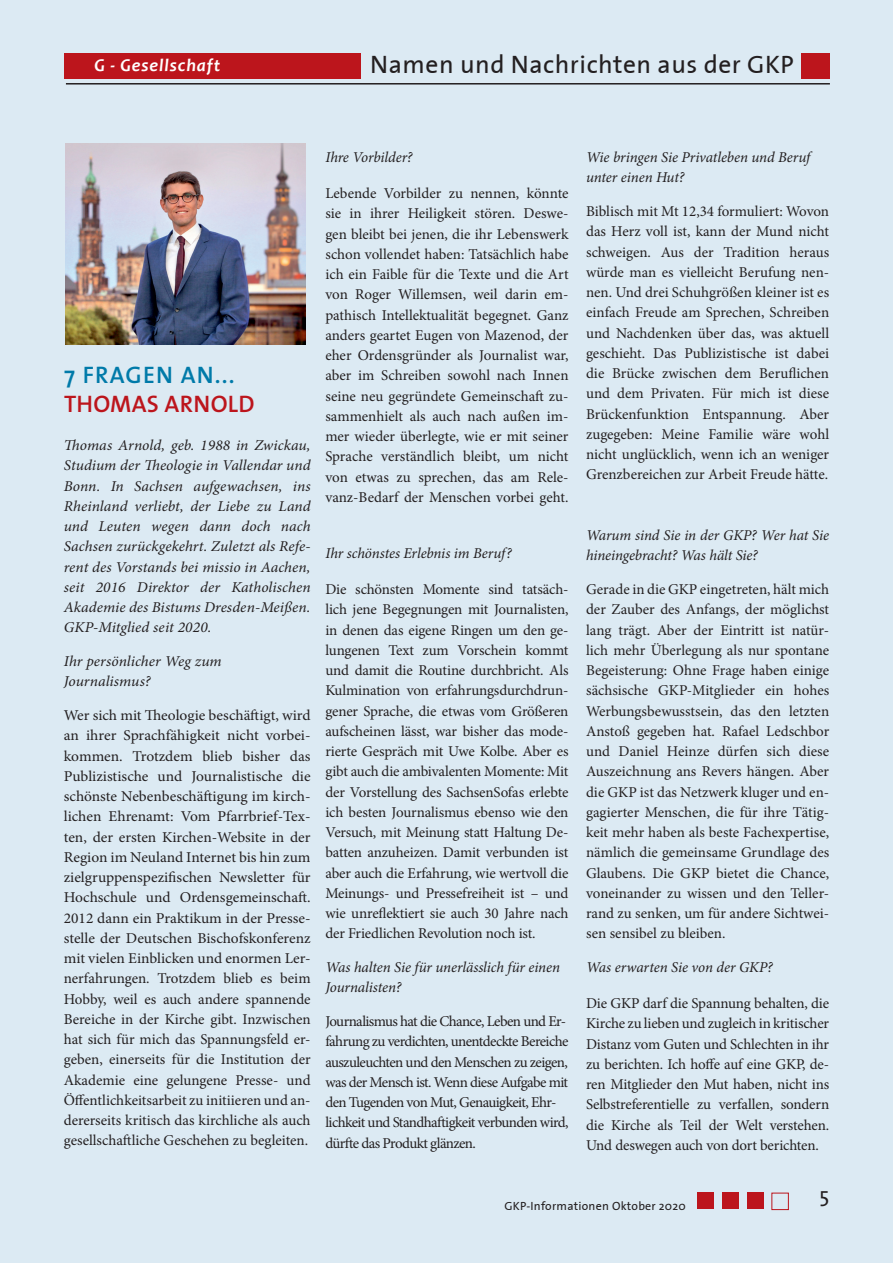
<style>
.page{position:relative;width:893px;height:1263px;background:#dceaf3}
.page>*{position:absolute;margin:0;border:0;box-sizing:border-box;transform-origin:0 0}
.t1{font:25.5px "The Sans Plain";letter-spacing:.02em;color:#231f20}
.t2{font:600 24px "The Sans";letter-spacing:.05em;color:#007aa9}
.t3{font:600 24px "The Sans";letter-spacing:.01em;color:#bc151c}
.t4{font:21px "The Sans Plain";color:#231f20}
.t5{font:italic 700 18px "Candara";letter-spacing:.05em;color:#fff}
.t6{font:15px/20.2px "Minion Pro";letter-spacing:-.015em;color:#231f20;text-align:justify}
.t7{font:italic 15px/20.2px "Minion Pro";letter-spacing:-.005em;color:#231f20}
.t8{font:15px/20.2px "Minion Pro";letter-spacing:-.04em;color:#231f20}
.t9{font:12px "The Sans Plain";letter-spacing:.02em;color:#231f20}
.s1{font-family:"The Sans"}
</style>
<div class="page">
<hr style="left:66px;top:83px;width:764px;height:2px;background:#231f20">
<div style="left:64px;top:53px;width:766px;height:26px;background:#bc151c"></div>
<div style="left:362px;top:46px;width:439px;height:35px;background:#dceaf3"></div>
<img style="left:65px;top:143px;width:240px;height:201px">
<div style="left:697px;top:1193px;width:17px;height:16px;background:#bc151c"></div>
<div style="left:747px;top:1193px;width:17px;height:16px;background:#bc151c"></div>
<div style="left:722px;top:1193px;width:17px;height:16px;background:#bc151c"></div>
<div style="left:771px;top:1193px;width:18px;height:17px;border:1px solid #bc151c"></div>
<h1 class="t1" style="left:375px;top:43px;width:425px">Namen und Nachrichten aus der GKP</h1>
<p class="t5" style="left:94px;top:53px;width:128px">G - Gesellschaft</p>
<h1 class="t1" style="left:370px;top:44px;width:425px">Namen und Nachrichten aus der GKP</h1>
<h2 class="t2" style="left:64px;top:355px;width:172px">7 FRAGEN AN...</h2>
<h2 class="t3" style="left:64px;top:384px;width:192px">THOMAS ARNOLD</h2>
<p class="t7" style="left:64px;top:435px;width:248px;text-align:justify">Thomas Arnold, geb. 1988 in Zwickau, Studium der Theologie in Vallendar und Bonn. In Sachsen aufgewachsen, ins Rheinland verliebt, der Liebe zu Land und Leuten wegen dann doch nach Sachsen zurückgekehrt. Zuletzt als Refe&shy;rent des Vorstands bei missio in Aachen, seit 2016 Direktor der Katholischen Akademie des Bistums Dresden-Meißen.<br>GKP-Mitglied seit 2020.</p>
<p class="t7" style="left:64px;top:651px;width:159px">Ihr persönlicher Weg zum<br>Journalismus?</p>
<p class="t6" style="left:64px;top:705px;width:248px">Wer sich mit Theologie beschäftigt, wird an ihrer Sprachfähigkeit nicht vorbei&shy;kommen. Trotzdem blieb bisher das Publizistische und Journalistische die schönste Nebenbeschäftigung im kirch&shy;lichen Ehrenamt: Vom Pfarrbrief-Tex&shy;ten, der ersten Kirchen-Website in der Region im Neuland Internet bis hin zum zielgruppenspezifischen Newsletter für Hochschule und Ordensgemeinschaft.<br>2012 dann ein Praktikum in der Presse&shy;stelle der Deutschen Bischofskonferenz mit vielen Einblicken und enormen Ler&shy;nerfahrungen. Trotzdem blieb es beim Hobby, weil es auch andere spannende Bereiche in der Kirche gibt. Inzwischen hat sich für mich das Spannungsfeld er&shy;geben, einerseits für die Institution der Akademie eine gelungene Presse- und Öffentlichkeitsarbeit zu initiieren und an&shy;dererseits kritisch das kirchliche als auch gesellschaftliche Geschehen zu begleiten.</p>
<p class="t7" style="left:325px;top:147px;width:89px">Ihre Vorbilder?</p>
<p class="t6" style="left:325px;top:183px;width:245px">Lebende Vorbilder zu nennen, könnte sie in ihrer Heiligkeit stören. Deswe&shy;gen bleibt bei jenen, die ihr Lebenswerk schon vollendet haben: Tatsächlich habe ich ein Faible für die Texte und die Art von Roger Willemsen, weil darin em&shy;pathisch Intellektualität begegnet. Ganz anders geartet Eugen von Mazenod, der eher Ordensgründer als Journalist war, aber im Schreiben sowohl nach Innen seine neu gegründete Gemeinschaft zu&shy;sammenhielt als auch nach außen im&shy;mer wieder überlegte, wie er mit seiner Sprache verständlich bleibt, um nicht von etwas zu sprechen, das am Rele&shy;vanz-Bedarf der Menschen vorbei geht.</p>
<p class="t7" style="left:586px;top:147px;width:226px">Wie bringen Sie Privatleben und Beruf unter einen Hut?</p>
<p class="t6" style="left:586px;top:201px;width:245px">Biblisch mit Mt 12,34 formuliert: Wovon das Herz voll ist, kann der Mund nicht schweigen. Aus der Tradition heraus würde man es vielleicht Berufung nen&shy;nen. Und drei Schuhgrößen kleiner ist es einfach Freude am Sprechen, Schreiben und Nachdenken über das, was aktuell geschieht. Das Publizistische ist dabei die Brücke zwischen dem Beruflichen und dem Privaten. Für mich ist diese Brückenfunktion Entspannung. Aber zugegeben: Meine Familie wäre wohl nicht unglücklich, wenn ich an weniger Grenzbereichen zur Arbeit Freude hätte.</p>
<p class="t7" style="left:586px;top:525px;width:245px">Warum sind Sie in der GKP? Wer hat Sie hineingebracht? Was hält Sie?</p>
<p class="t6" style="left:586px;top:579px;width:245px">Gerade in die GKP eingetreten, hält mich der Zauber des Anfangs, der möglichst lang trägt. Aber der Eintritt ist natür&shy;lich mehr Überlegung als nur spontane Begeisterung: Ohne Frage haben einige sächsische GKP-Mitglieder ein hohes Werbungsbewusstsein, das den letzten Anstoß gegeben hat. Rafael Ledschbor und Daniel Heinze dürfen sich diese Auszeichnung ans Revers hängen. Aber die GKP ist das Netzwerk kluger und en&shy;gagierter Menschen, die für ihre Tätig&shy;keit mehr haben als beste Fachexpertise, nämlich die gemeinsame Grundlage des Glaubens. Die GKP bietet die Chance, voneinander zu wissen und den Teller&shy;rand zu senken, um für andere Sichtwei&shy;sen sensibel zu bleiben.</p>
<p class="t7" style="left:586px;top:957px;width:188px">Was erwarten Sie von der GKP?</p>
<p class="t6" style="left:586px;top:993px;width:245px">Die GKP darf die Spannung behalten, die Kirche zu lieben und zugleich in kritischer Distanz vom Guten und Schlechten in ihr zu berichten. Ich hoffe auf eine GKP, de&shy;ren Mitglieder den Mut haben, nicht ins Selbstreferentielle zu verfallen, sondern die Kirche als Teil der Welt verstehen.<br>Und deswegen auch von dort berichten.</p>
<h3 class="t4" style="left:819px;top:1178px;width:11px">5</h3>
<p class="t7" style="left:325px;top:543px;width:188px">Ihr schönstes Erlebnis im Beruf?</p>
<p class="t6" style="left:325px;top:579px;width:245px">Die schönsten Momente sind tatsäch&shy;lich jene Begegnungen mit Journalisten, in denen das eigene Ringen um den ge&shy;lungenen Text zum Vorschein kommt und damit die Routine durchbricht. Als Kulmination von erfahrungsdurchdrun&shy;gener Sprache, die etwas vom Größeren aufscheinen lässt, war bisher das mode&shy;rierte Gespräch mit Uwe Kolbe. Aber es gibt auch die ambivalenten Momente: Mit der Vorstellung des SachsenSofas erlebte ich besten Journalismus ebenso wie den Versuch, mit Meinung statt Haltung De&shy;batten anzuheizen. Damit verbunden ist aber auch die Erfahrung, wie wertvoll die Meinungs- und Pressefreiheit ist – und wie unreflektiert sie auch 30 Jahre nach der Friedlichen Revolution noch ist.</p>
<p class="t7" style="left:325px;top:957px;width:236px">Was halten Sie für unerlässlich für einen<br>Journalisten?</p>
<p class="t8" style="left:325px;top:1011px;width:245px">Journalismus hat die Chance, Leben und Er&shy;fahrung zu verdichten, unentdeckte Bereiche auszuleuchten und den Menschen zu zeigen, was der Mensch ist. Wenn diese Aufgabe mit den Tugenden von Mut, Genauigkeit, Ehr&shy;lichkeit und Standhaftigkeit verbunden wird, dürfte das Produkt glänzen.</p>
<h3 class="t4" style="left:823px;top:1182px;width:11px">5</h3>
<p class="t9" style="left:504px;top:1196px;width:183px">GKP-Informationen <span class="s1">Oktober 2020</span></p>
<p class="t9" style="left:509px;top:1198px;width:183px">GKP-Informationen <span class="s1">Oktober 2020</span></p>
</div>
